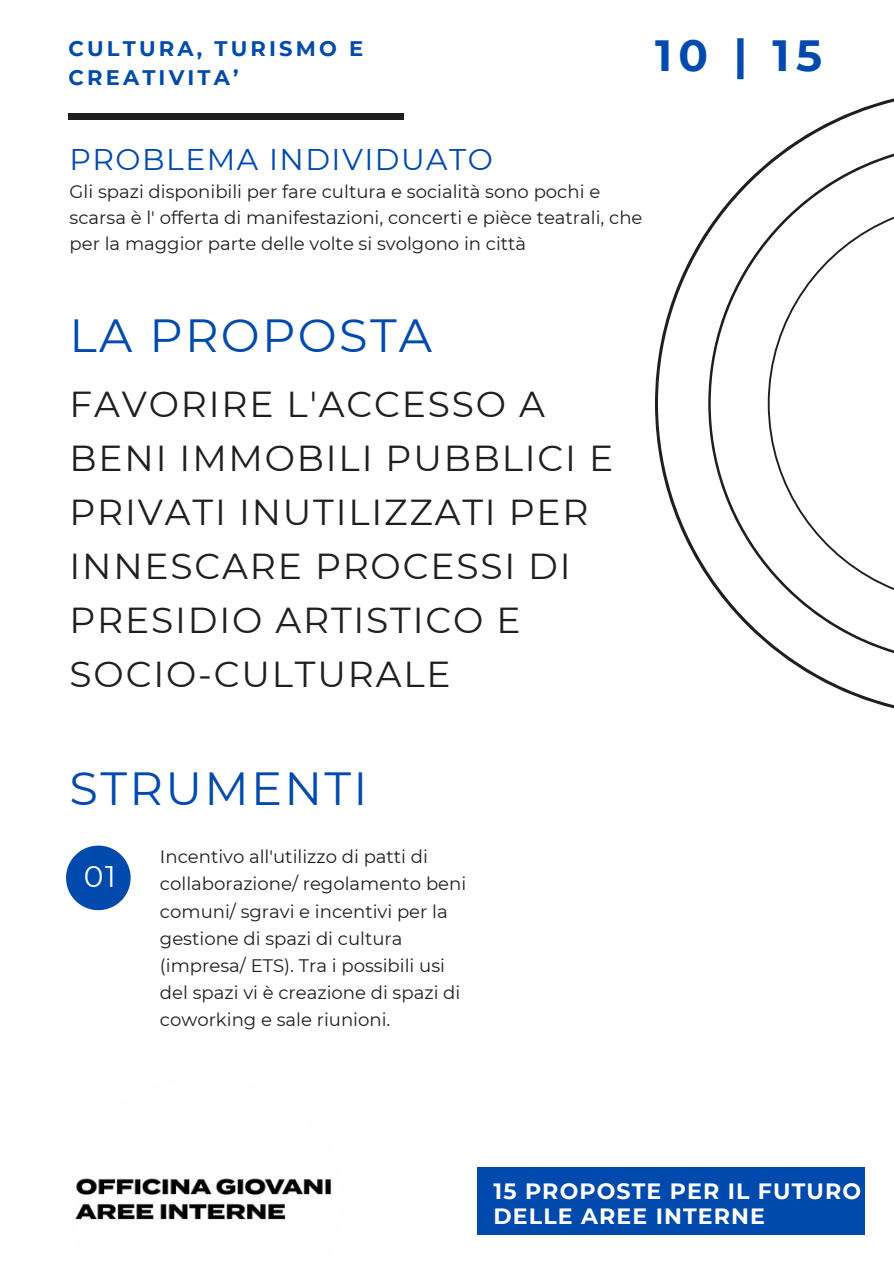
<style>
.page{position:relative;width:894px;height:1264px;background:#fff}
.page>*{position:absolute;margin:0;border:0;box-sizing:border-box;transform-origin:0 0}
.t1{font:46.35px "Montserrat";letter-spacing:.05em;color:#004aad}
.t2{font:700 43.65px "Montserrat";color:#004aad}
.t3{font:36px/54px "Montserrat";letter-spacing:.05em;color:#1f1f1f}
.t4{font:29.85px "Montserrat";letter-spacing:.05em;color:#004aad}
.t5{font:29.85px "Montserrat";color:#fff}
.t6{font:700 22.05px/24.8px "Montserrat";letter-spacing:.05em;color:#fff}
.t7{font:700 21px/29.2px "Montserrat";letter-spacing:.15em;color:#004aad}
.t8{font:18px/27px "Montserrat";color:#1f1f1f}
</style>
<div class="page">
<svg style="left:66px;top:845px;width:65px;height:65px"></svg>
<div style="left:69px;top:114px;width:335px;height:6px;background:#1f1f1f"></div>
<svg style="left:655px;top:98px;width:238px;height:610px"></svg>
<img style="left:75px;top:1178px;width:257px;height:42px">
<div style="left:476px;top:1167px;width:388px;height:67px;background:#004aad"></div>
<p class="t7" style="left:68px;top:34px;width:296px">CULTURA, TURISMO E<br>CREATIVITA’</p>
<h2 class="t2" style="left:654px;top:28px;width:169px">10 | 15</h2>
<h3 class="t4" style="left:70px;top:141px;width:424px">PROBLEMA INDIVIDUATO</h3>
<p class="t8" style="left:70px;top:179px;width:574px;line-height:26px">Gli spazi disponibili per fare cultura e socialità sono pochi e scarsa è l' offerta di manifestazioni, concerti e pièce teatrali, che per la maggior parte delle volte si svolgono in città</p>
<h1 class="t1" style="left:70px;top:307px;width:364px">LA PROPOSTA</h1>
<h3 class="t3" style="left:70px;top:376px;width:545px">FAVORIRE L'ACCESSO A<br>BENI IMMOBILI PUBBLICI E<br>PRIVATI INUTILIZZATI PER<br>INNESCARE PROCESSI DI<br>PRESIDIO ARTISTICO E<br>SOCIO-CULTURALE</h3>
<h1 class="t1" style="left:70px;top:760px;width:299px">STRUMENTI</h1>
<h3 class="t5" style="left:84px;top:857px;width:33px">01</h3>
<p class="t8" style="left:160px;top:843px;width:308px">Incentivo all'utilizzo di patti di collaborazione/ regolamento beni comuni/ sgravi e incentivi per la gestione di spazi di cultura (impresa/ ETS). Tra i possibili usi del spazi vi è creazione di spazi di coworking e sale riunioni.</p>
<p class="t6" style="left:493px;top:1178px;width:369px">15 PROPOSTE PER IL FUTURO<br>DELLE AREE INTERNE</p>
</div>
